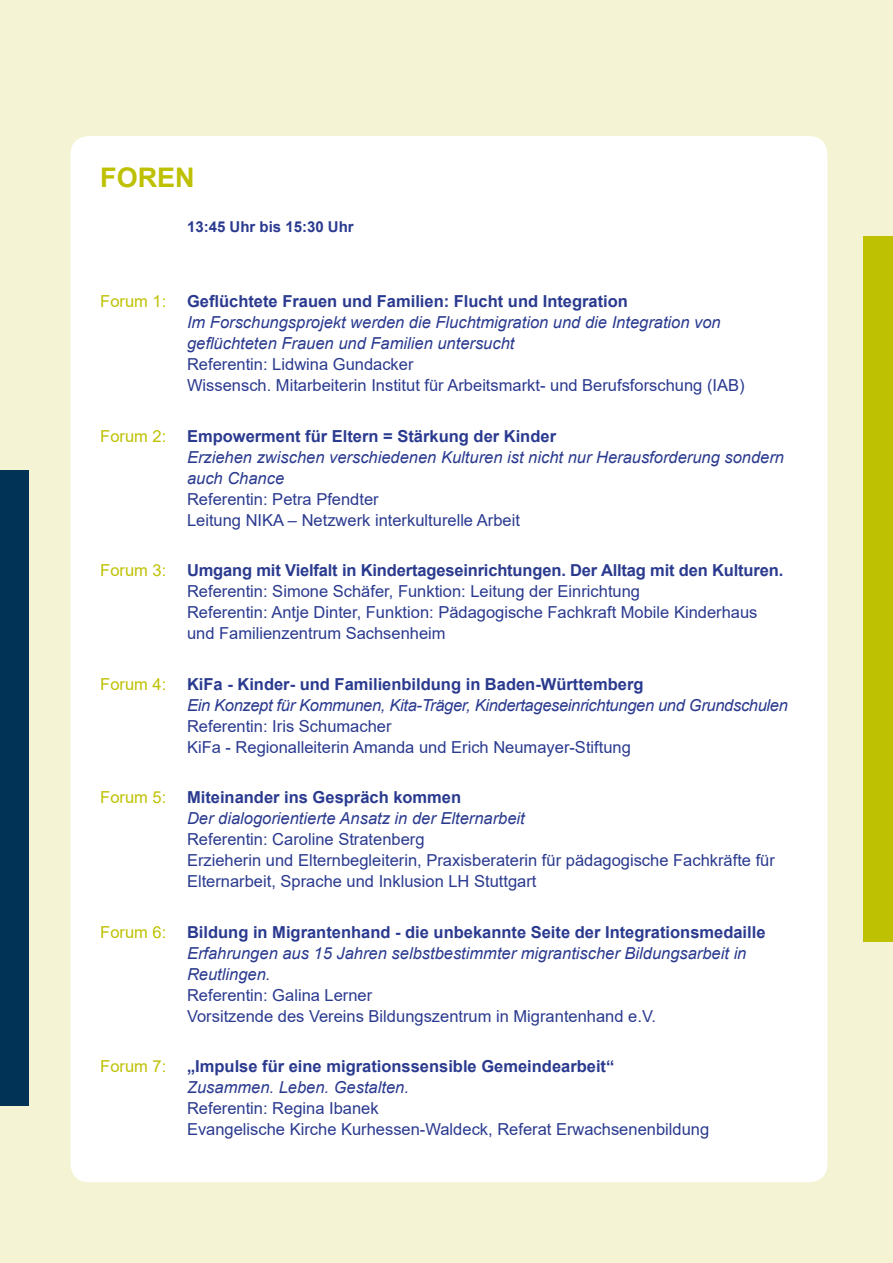
<style>
.page{position:relative;width:893px;height:1263px;background:#f4f4d4}
.page>*{position:absolute;margin:0;border:0;box-sizing:border-box;transform-origin:0 0}
.t1{font:700 27px "Arial";color:#bec102}
.t2{font:16.5px/21px "Arial";color:#2a3a8f}
.t3{font:700 16.5px "Arial";color:#2a3a8f}
.t4{font:italic 16.5px/21px "Arial";color:#2a3a8f}
.t5{font:italic 16.5px "Arial";letter-spacing:-.02em;color:#2a3a8f}
.t6{font:16.5px "Arial";color:#bec102}
.t7{font:700 15px "Arial";color:#2a3a8f}
</style>
<div class="page">
<div style="left:71px;top:136px;width:756px;height:1046px;background:#fff;border-radius:18px"></div>
<div style="left:863px;top:236px;width:30px;height:706px;background:#bec102"></div>
<div style="left:0;top:470px;width:29px;height:636px;background:#013356"></div>
<h1 class="t1" style="left:100px;top:158px;width:96px">FOREN</h1>
<p class="t7" style="left:187px;top:216px;width:168px">13:45 Uhr bis 15:30 Uhr</p>
<p class="t6" style="left:100px;top:290px;width:68px">Forum 1:</p>
<p class="t3" style="left:187px;top:290px;width:442px">Geflüchtete Frauen und Familien: Flucht und Integration</p>
<p class="t4" style="left:187px;top:312px;width:535px">Im Forschungsprojekt werden die Fluchtmigration und die Integration von geflüchteten Frauen und Familien untersucht</p>
<p class="t2" style="left:187px;top:354px;width:559px">Referentin: Lidwina Gundacker<br>Wissensch. Mitarbeiterin Institut für Arbeitsmarkt- und Berufsforschung (IAB)</p>
<p class="t6" style="left:100px;top:424px;width:68px">Forum 2:</p>
<p class="t3" style="left:187px;top:424px;width:371px">Empowerment für Eltern = Stärkung der Kinder</p>
<p class="t4" style="left:187px;top:446px;width:599px">Erziehen zwischen verschiedenen Kulturen ist nicht nur Herausforderung sondern auch Chance</p>
<p class="t2" style="left:187px;top:488px;width:334px">Referentin: Petra Pfendter<br>Leitung NIKA – Netzwerk interkulturelle Arbeit</p>
<p class="t6" style="left:100px;top:559px;width:68px">Forum 3:</p>
<p class="t3" style="left:187px;top:559px;width:598px">Umgang mit Vielfalt in Kindertageseinrichtungen. Der Alltag mit den Kulturen.</p>
<p class="t2" style="left:187px;top:581px;width:572px">Referentin: Simone Schäfer, Funktion: Leitung der Einrichtung<br>Referentin: Antje Dinter, Funktion: Pädagogische Fachkraft Mobile Kinderhaus und Familienzentrum Sachsenheim</p>
<p class="t6" style="left:100px;top:672px;width:68px">Forum 4:</p>
<p class="t3" style="left:187px;top:672px;width:458px">KiFa - Kinder- und Familienbildung in Baden-Württemberg</p>
<p class="t5" style="left:187px;top:694px;width:602px">Ein Konzept für Kommunen, Kita-Träger, Kindertageseinrichtungen und Grundschulen</p>
<p class="t2" style="left:187px;top:715px;width:445px">Referentin: Iris Schumacher<br>KiFa - Regionalleiterin Amanda und Erich Neumayer-Stiftung</p>
<p class="t6" style="left:100px;top:786px;width:68px">Forum 5:</p>
<p class="t3" style="left:187px;top:786px;width:276px">Miteinander ins Gespräch kommen</p>
<p class="t4" style="left:187px;top:808px;width:339px">Der dialogorientierte Ansatz in der Elternarbeit</p>
<p class="t2" style="left:187px;top:829px;width:589px">Referentin: Caroline Stratenberg<br>Erzieherin und Elternbegleiterin, Praxisberaterin für pädagogische Fachkräfte für<br>Elternarbeit, Sprache und Inklusion LH Stuttgart</p>
<p class="t6" style="left:100px;top:920px;width:68px">Forum 6:</p>
<p class="t3" style="left:187px;top:920px;width:580px">Bildung in Migrantenhand - die unbekannte Seite der Integrationsmedaille</p>
<p class="t4" style="left:187px;top:943px;width:561px">Erfahrungen aus 15 Jahren selbstbestimmter migrantischer Bildungsarbeit in<br>Reutlingen.</p>
<p class="t2" style="left:187px;top:984px;width:471px">Referentin: Galina Lerner<br>Vorsitzende des Vereins Bildungszentrum in Migrantenhand e.V.</p>
<p class="t6" style="left:100px;top:1055px;width:68px">Forum 7:</p>
<p class="t3" style="left:187px;top:1055px;width:429px">„Impulse für eine migrationssensible Gemeindearbeit“</p>
<p class="t4" style="left:187px;top:1077px;width:223px">Zusammen. Leben. Gestalten.</p>
<p class="t2" style="left:187px;top:1098px;width:524px">Referentin: Regina Ibanek<br>Evangelische Kirche Kurhessen-Waldeck, Referat Erwachsenenbildung</p>
</div>
